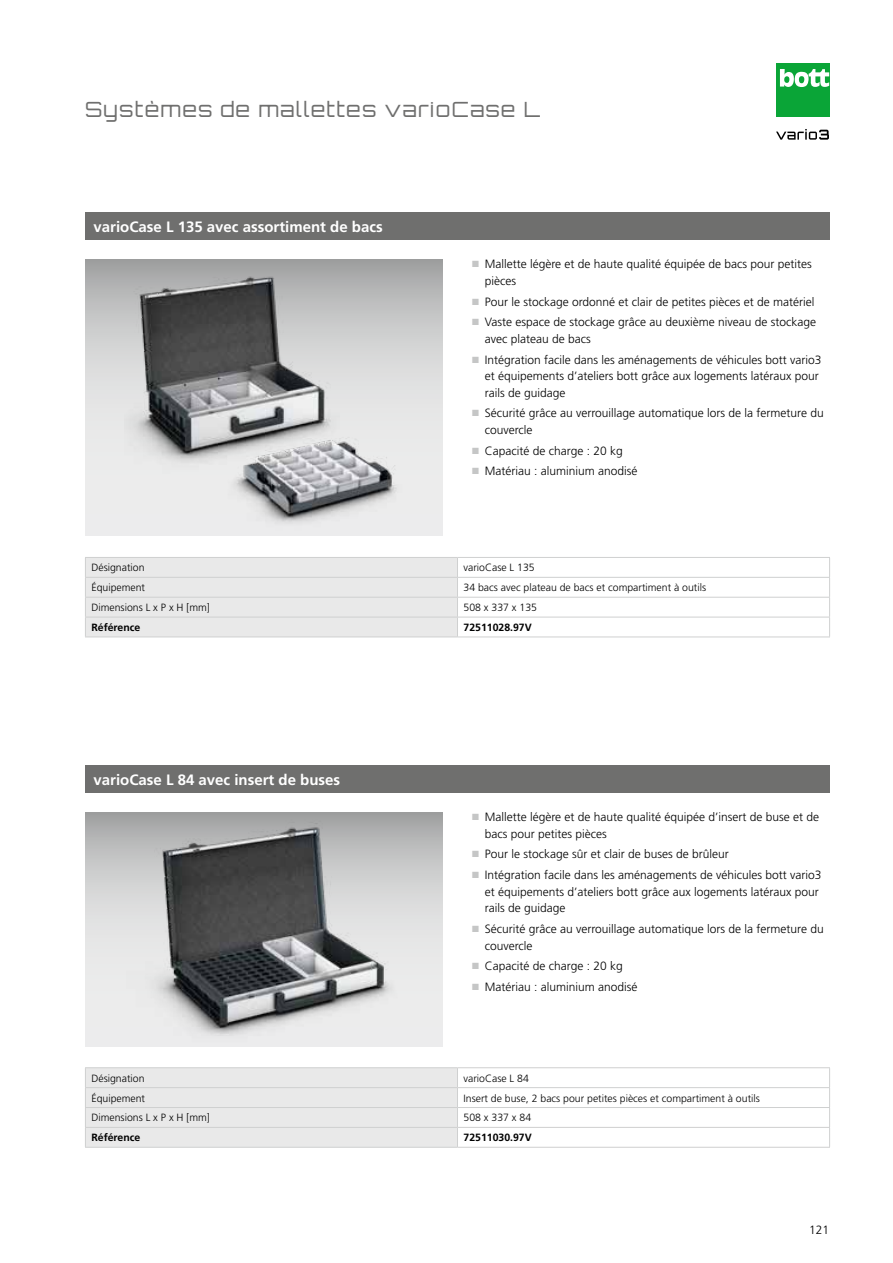
<style>
.page{position:relative;width:893px;height:1263px;background:#fff}
.page>*{position:absolute;margin:0;border:0;box-sizing:border-box;transform-origin:0 0}
.t1{font:300 21px "Orbitron CE";letter-spacing:.06em;color:#6f6f6e}
.t2{font:700 15px "Frutiger LT Pro";color:#fff}
.t3{font:300 12px/16.5px "Frutiger LT Pro";color:#000}
.t4{font:300 10.5px "Frutiger LT Pro";color:#000}
.t5{font:700 10.5px "Frutiger LT Pro";color:#000}
.s1{color:#c5c6c6}
</style>
<div class="page">
<div style="left:776px;top:64px;width:53px;height:53px;background:#0aa537"></div>
<svg style="left:780px;top:69px;width:49px;height:18px"></svg>
<svg style="left:776px;top:129px;width:53px;height:11px"></svg>
<svg style="left:85px;top:259px;width:357px;height:277px;background:#d8d9d9"></svg>
<img style="left:124px;top:259px;width:288px;height:277px">
<svg style="left:85px;top:812px;width:357px;height:234px;background:#d8d9d9"></svg>
<img style="left:108px;top:812px;width:324px;height:234px">
<hr style="left:457px;top:557px;width:373px;height:1px;background:#cfd0d0">
<hr style="left:457px;top:577px;width:373px;height:1px;background:#cfd0d0">
<hr style="left:457px;top:597px;width:373px;height:1px;background:#cfd0d0">
<hr style="left:85px;top:637px;width:372px;height:1px;background:#cfd0d0">
<hr style="left:457px;top:617px;width:373px;height:1px;background:#cfd0d0">
<svg style="left:85px;top:557px;width:373px;height:80px;background:#e7e7e7"></svg>
<svg style="left:829px;top:558px;width:1px;height:79px"></svg>
<hr style="left:457px;top:637px;width:373px;height:1px;background:#cfd0d0">
<div style="left:85px;top:213px;width:744px;height:27px;background:#6f6f6e"></div>
<hr style="left:85px;top:1067px;width:372px;height:1px;background:#cfd0d0">
<hr style="left:457px;top:1067px;width:373px;height:1px;background:#cfd0d0">
<hr style="left:457px;top:1087px;width:373px;height:1px;background:#cfd0d0">
<hr style="left:457px;top:1107px;width:373px;height:1px;background:#cfd0d0">
<hr style="left:85px;top:1147px;width:372px;height:1px;background:#cfd0d0">
<hr style="left:457px;top:1127px;width:373px;height:1px;background:#cfd0d0">
<div style="left:85px;top:1068px;width:373px;height:79px;background:#e9e9e9"></div>
<svg style="left:829px;top:1068px;width:1px;height:79px"></svg>
<hr style="left:457px;top:1147px;width:373px;height:1px;background:#cfd0d0">
<div style="left:85px;top:765px;width:744px;height:28px;background:#6f6f6e"></div>
<h1 class="t1" style="left:85px;top:97px;width:457px">Systèmes de mallettes varioCase L</h1>
<p class="t2" style="left:94px;top:218px;width:291px">varioCase L 135 avec assortiment de bacs</p>
<p class="t3" style="left:485px;top:256px;width:329px;text-indent:-13px"><span class="s1">■</span> Mallette légère et de haute qualité équipée de bacs pour petites pièces</p>
<p class="t3" style="left:472px;top:293px;width:344px"><span class="s1">■</span> Pour le stockage ordonné et clair de petites pièces et de matériel</p>
<p class="t3" style="left:485px;top:314px;width:333px;text-indent:-13px"><span class="s1">■</span> Vaste espace de stockage grâce au deuxième niveau de stockage avec plateau de bacs</p>
<p class="t3" style="left:485px;top:351px;width:338px;text-indent:-13px"><span class="s1">■</span> Intégration facile dans les aménagements de véhicules bott vario3 et équipements d’ateliers bott grâce aux logements latéraux pour rails de guidage</p>
<p class="t3" style="left:485px;top:405px;width:340px;text-indent:-13px"><span class="s1">■</span> Sécurité grâce au verrouillage automatique lors de la fermeture du couvercle</p>
<p class="t3" style="left:472px;top:442px;width:152px"><span class="s1">■</span> Capacité de charge : 20 kg</p>
<p class="t3" style="left:472px;top:463px;width:167px"><span class="s1">■</span> Matériau : aluminium anodisé</p>
<p class="t4" style="left:91px;top:562px;width:55px">Désignation</p>
<p class="t4" style="left:463px;top:562px;width:73px">varioCase L 135</p>
<p class="t4" style="left:91px;top:581px;width:55px">Équipement</p>
<p class="t4" style="left:463px;top:581px;width:244px">34 bacs avec plateau de bacs et compartiment à outils</p>
<p class="t4" style="left:91px;top:601px;width:120px">Dimensions L x P x H [mm]</p>
<p class="t4" style="left:463px;top:601px;width:75px">508 x 337 x 135</p>
<p class="t5" style="left:91px;top:621px;width:50px">Référence</p>
<p class="t5" style="left:463px;top:621px;width:70px">72511028.97V</p>
<p class="t2" style="left:94px;top:771px;width:248px">varioCase L 84 avec insert de buses</p>
<p class="t3" style="left:485px;top:809px;width:336px;text-indent:-13px"><span class="s1">■</span> Mallette légère et de haute qualité équipée d’insert de buse et de bacs pour petites pièces</p>
<p class="t3" style="left:472px;top:846px;width:258px"><span class="s1">■</span> Pour le stockage sûr et clair de buses de brûleur</p>
<p class="t3" style="left:485px;top:867px;width:338px;text-indent:-13px"><span class="s1">■</span> Intégration facile dans les aménagements de véhicules bott vario3 et équipements d’ateliers bott grâce aux logements latéraux pour rails de guidage</p>
<p class="t3" style="left:485px;top:921px;width:340px;text-indent:-13px"><span class="s1">■</span> Sécurité grâce au verrouillage automatique lors de la fermeture du couvercle</p>
<p class="t3" style="left:472px;top:958px;width:152px"><span class="s1">■</span> Capacité de charge : 20 kg</p>
<p class="t3" style="left:472px;top:979px;width:167px"><span class="s1">■</span> Matériau : aluminium anodisé</p>
<p class="t4" style="left:91px;top:1072px;width:55px">Désignation</p>
<p class="t4" style="left:463px;top:1072px;width:67px">varioCase L 84</p>
<p class="t4" style="left:91px;top:1092px;width:55px">Équipement</p>
<p class="t4" style="left:463px;top:1092px;width:298px">Insert de buse, 2 bacs pour petites pièces et compartiment à outils</p>
<p class="t4" style="left:91px;top:1112px;width:120px">Dimensions L x P x H [mm]</p>
<p class="t4" style="left:463px;top:1112px;width:69px">508 x 337 x 84</p>
<p class="t5" style="left:91px;top:1131px;width:50px">Référence</p>
<p class="t5" style="left:463px;top:1131px;width:70px">72511030.97V</p>
<p class="t3" style="left:809px;top:1221px;width:22px">121</p>
</div>
